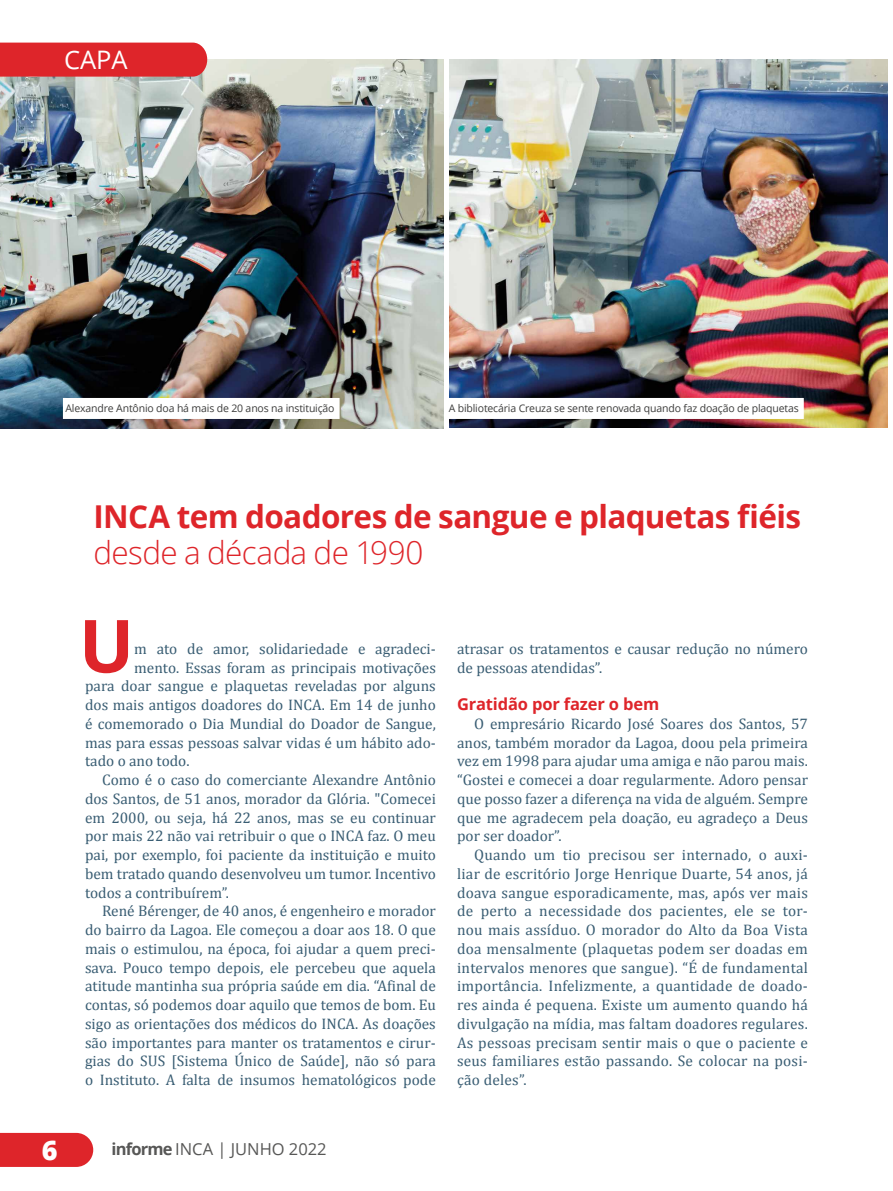
<style>
.page{position:relative;width:893px;height:1191px;background:#fff}
.page>*{position:absolute;margin:0;border:0;box-sizing:border-box;transform-origin:0 0}
.t1{font:700 73.35px "Open Sans";color:#de252a}
.t2{font:700 31.5px "Open Sans";letter-spacing:-.02em;color:#de252a}
.t3{font:300 31.5px "Open Sans";letter-spacing:-.02em;color:#de252a}
.t4{font:800 27px "Open Sans";color:#fff}
.t5{font:25.5px "Open Sans";color:#fff}
.t6{font:16.5px "Open Sans";color:#575756}
.t7{font:700 16.5px "Open Sans";letter-spacing:-.01em;color:#de252a}
.t8{font:15.3px/18.8px "Cambria";color:#395d73;text-align:justify}
.t9{font:10.5px "Open Sans";letter-spacing:-.015em;color:#3c3c3b}
.s1{font-weight:700}
</style>
<div class="page">
<img style="left:0;top:60px;width:444px;height:369px">
<img style="left:449px;top:60px;width:439px;height:367px">
<div style="left:0;top:43px;width:207px;height:34px;background:#de252a"></div>
<div style="left:63px;top:398px;width:277px;height:21px;background:#fff"></div>
<div style="left:446px;top:398px;width:358px;height:21px;background:#fff"></div>
<div style="left:0;top:1132px;width:93px;height:34px;background:#de252a"></div>
<h3 class="t5" style="left:64px;top:43px;width:65px">CAPA</h3>
<p class="t9" style="left:66px;top:401px;width:271px">Alexandre Antônio doa há mais de 20 anos na instituição</p>
<p class="t9" style="left:449px;top:401px;width:352px">A bibliotecária Creuza se sente renovada quando faz doação de plaquetas</p>
<h2 class="t2" style="left:94px;top:494px;width:709px">INCA tem doadores de sangue e plaquetas fiéis</h2>
<h2 class="t3" style="left:94px;top:531px;width:331px">desde a década de 1990</h2>
<h1 class="t1" style="left:79px;top:594px;width:57px">U</h1>
<p class="t8" style="left:134px;top:639px;width:303px">m ato de amor, solidariedade e agradeci-</p>
<p class="t8" style="left:134px;top:658px;width:303px">mento. Essas foram as principais motivações</p>
<p class="t8" style="left:85px;top:677px;width:352px">para doar sangue e plaquetas reveladas por alguns</p>
<p class="t8" style="left:85px;top:695px;width:352px">dos mais antigos doadores do INCA. Em 14 de junho</p>
<p class="t8" style="left:85px;top:714px;width:352px">é comemorado o Dia Mundial do Doador de Sangue,</p>
<p class="t8" style="left:85px;top:733px;width:352px">mas para essas pessoas salvar vidas é um hábito ado-</p>
<p class="t8" style="left:85px;top:752px;width:106px">tado o ano todo.</p>
<p class="t8" style="left:102px;top:770px;width:335px">Como é o caso do comerciante Alexandre Antônio</p>
<p class="t8" style="left:85px;top:789px;width:352px">dos Santos, de 51 anos, morador da Glória. "Comecei</p>
<p class="t8" style="left:85px;top:808px;width:352px">em 2000, ou seja, há 22 anos, mas se eu continuar</p>
<p class="t8" style="left:85px;top:826px;width:352px">por mais 22 não vai retribuir o que o INCA faz. O meu</p>
<p class="t8" style="left:85px;top:845px;width:352px">pai, por exemplo, foi paciente da instituição e muito</p>
<p class="t8" style="left:85px;top:864px;width:352px">bem tratado quando desenvolveu um tumor. Incentivo</p>
<p class="t8" style="left:85px;top:883px;width:145px">todos a contribuírem”.</p>
<p class="t8" style="left:102px;top:901px;width:335px">René Bérenger, de 40 anos, é engenheiro e morador</p>
<p class="t8" style="left:85px;top:920px;width:352px">do bairro da Lagoa. Ele começou a doar aos 18. O que</p>
<p class="t8" style="left:85px;top:939px;width:352px">mais o estimulou, na época, foi ajudar a quem preci-</p>
<p class="t8" style="left:85px;top:958px;width:352px">sava. Pouco tempo depois, ele percebeu que aquela</p>
<p class="t8" style="left:85px;top:977px;width:352px">atitude mantinha sua própria saúde em dia. “Afinal de</p>
<p class="t8" style="left:85px;top:995px;width:352px">contas, só podemos doar aquilo que temos de bom. Eu</p>
<p class="t8" style="left:85px;top:1014px;width:352px">sigo as orientações dos médicos do INCA. As doações</p>
<p class="t8" style="left:85px;top:1033px;width:352px">são importantes para manter os tratamentos e cirur-</p>
<p class="t8" style="left:85px;top:1052px;width:352px">gias do SUS [Sistema Único de Saúde], não só para</p>
<p class="t8" style="left:85px;top:1070px;width:352px">o Instituto. A falta de insumos hematológicos pode</p>
<h3 class="t4" style="left:42px;top:1129px;width:17px">6</h3>
<p class="t6" style="left:112px;top:1137px;width:217px"><span class="s1">informe</span> INCA | JUNHO 2022</p>
<p class="t8" style="left:457px;top:639px;width:352px">atrasar os tratamentos e causar redução no número de pessoas atendidas”.</p>
<p class="t7" style="left:457px;top:692px;width:204px">Gratidão por fazer o bem</p>
<p class="t8" style="left:457px;top:714px;width:352px;text-indent:17px">O empresário Ricardo José Soares dos Santos, 57 anos, também morador da Lagoa, doou pela primeira vez em 1998 para ajudar uma amiga e não parou mais. “Gostei e comecei a doar regularmente. Adoro pensar que posso fazer a diferença na vida de alguém. Sempre que me agradecem pela doação, eu agradeço a Deus por ser doador”.</p>
<p class="t8" style="left:457px;top:845px;width:352px;text-indent:17px">Quando um tio precisou ser internado, o auxi&shy;liar de escritório Jorge Henrique Duarte, 54 anos, já doava sangue esporadicamente, mas, após ver mais de perto a necessidade dos pacientes, ele se tor&shy;nou mais assíduo. O morador do Alto da Boa Vista doa mensalmente (plaquetas podem ser doadas em intervalos menores que sangue). “É de fundamental importância. Infelizmente, a quantidade de doado&shy;res ainda é pequena. Existe um aumento quando há divulgação na mídia, mas faltam doadores regulares.<br>As pessoas precisam sentir mais o que o paciente e seus familiares estão passando. Se colocar na posi&shy;ção deles”.</p>
</div>
